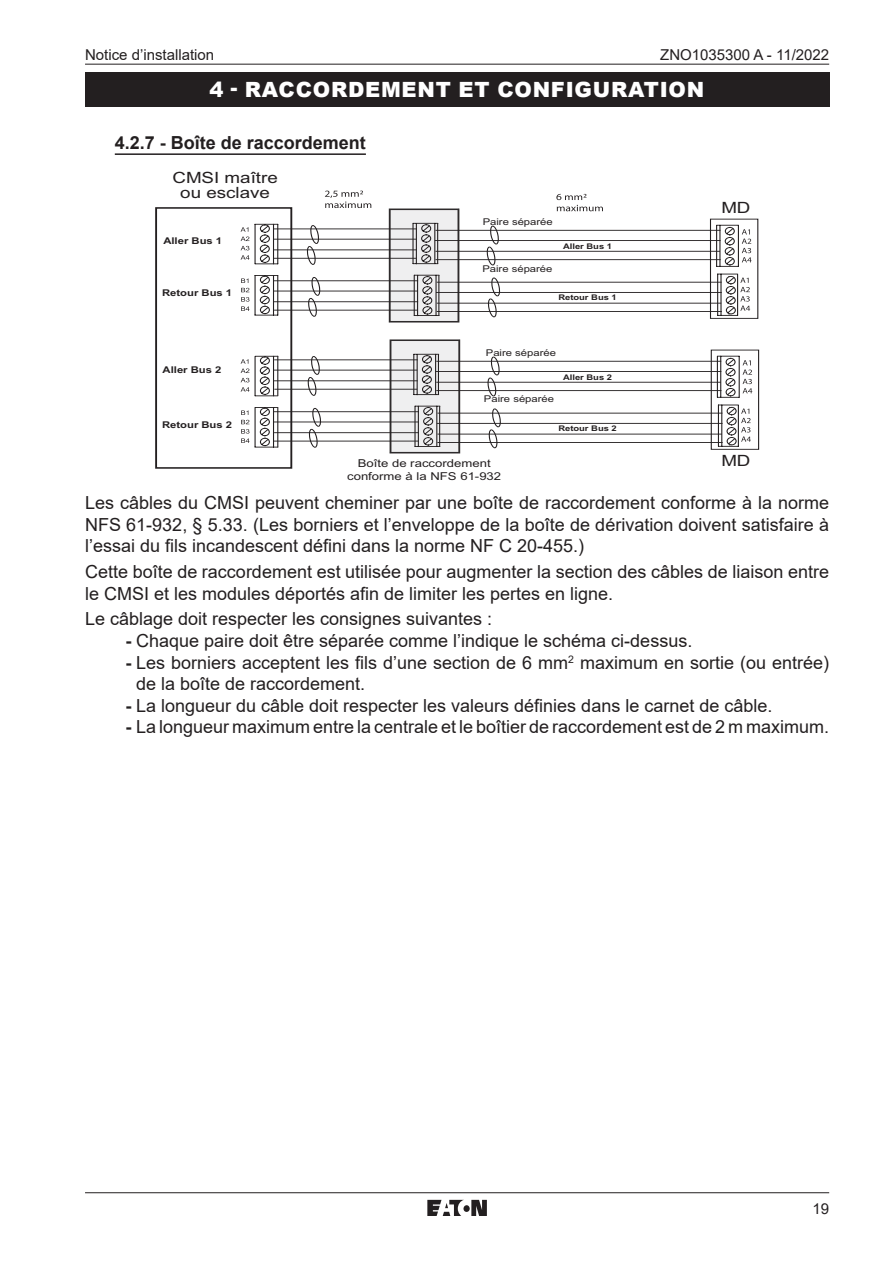
<style>
.page{position:relative;width:893px;height:1263px;background:#fff}
.page>*{position:absolute;margin:0;border:0;box-sizing:border-box;transform-origin:0 0}
.t1{font:900 21px "Arial";letter-spacing:.035em;color:#fff}
.t2{font:18px/21.6px "Arial";color:#231f20}
.t3{font:700 18px "Arial";color:#231f20}
.t4{font:15.6px/15.6px "Arial";color:#231f20;text-align:center;scale:1.21 1}
.t5{font:15px "Arial";color:#231f20}
.t6{font:10.8px/12.5px "Arial";color:#231f20;text-align:center;scale:1.21 1}
.t7{font:9.3px "Arial";color:#231f20;scale:1.21 1}
.t8{font:700 9.3px "Arial";color:#231f20;scale:1.21 1}
.t9{font:700 7.8px "Arial";color:#231f20;scale:1.21 1}
.s1{font-weight:700}
</style>
<div class="page">
<hr style="left:85px;top:64px;width:744px;height:1px;background:#231f20">
<hr style="left:85px;top:1192px;width:744px;height:1px;background:#231f20">
<svg style="left:427px;top:1200px;width:60px;height:15px"></svg>
<hr style="left:115px;top:153px;width:251px;height:2px;background:#231f20">
<div style="left:85px;top:72px;width:744px;height:34px;background:#231f20"></div>
<div style="left:155px;top:207px;width:137px;height:262px;border:2px solid #231f20"></div>
<svg style="left:486px;top:226px;width:13px;height:39px"></svg>
<svg style="left:556px;top:194px;width:47px;height:17px"></svg>
<hr style="left:435px;top:230px;width:285px;height:1px;background:#231f20">
<hr style="left:435px;top:240px;width:285px;height:1px;background:#231f20">
<hr style="left:435px;top:251px;width:285px;height:1px;background:#231f20">
<hr style="left:435px;top:259px;width:286px;height:1px;background:#231f20">
<div style="left:710px;top:219px;width:48px;height:100px;border:1px solid #231f20"></div>
<svg style="left:488px;top:278px;width:12px;height:39px"></svg>
<hr style="left:437px;top:282px;width:285px;height:1px;background:#231f20">
<hr style="left:436px;top:292px;width:286px;height:1px;background:#231f20">
<hr style="left:437px;top:303px;width:284px;height:1px;background:#231f20">
<hr style="left:437px;top:311px;width:285px;height:1px;background:#231f20">
<svg style="left:716px;top:224px;width:35px;height:92px"></svg>
<svg style="left:487px;top:357px;width:13px;height:39px"></svg>
<hr style="left:436px;top:361px;width:285px;height:1px;background:#231f20">
<hr style="left:436px;top:371px;width:285px;height:1px;background:#231f20">
<hr style="left:436px;top:382px;width:285px;height:1px;background:#231f20">
<hr style="left:436px;top:390px;width:285px;height:1px;background:#231f20">
<div style="left:711px;top:350px;width:48px;height:100px;border:1px solid #231f20"></div>
<svg style="left:241px;top:191px;width:219px;height:262px"></svg>
<svg style="left:488px;top:409px;width:13px;height:39px"></svg>
<hr style="left:437px;top:413px;width:285px;height:1px;background:#231f20">
<hr style="left:437px;top:423px;width:285px;height:1px;background:#231f20">
<hr style="left:437px;top:434px;width:285px;height:1px;background:#231f20">
<hr style="left:437px;top:442px;width:286px;height:1px;background:#231f20">
<hr style="left:439px;top:406px;width:1px;height:40px;background:#231f20">
<svg style="left:716px;top:355px;width:36px;height:92px"></svg>
<p class="t5" style="left:85px;top:44px;width:131px">Notice d’installation</p>
<p class="t5" style="left:660px;top:44px;width:171px">ZNO1035300 A - 11/2022</p>
<p class="t1" style="left:209px;top:74px;width:496px">4 - RACCORDEMENT ET CONFIGURATION</p>
<p class="t3" style="left:115px;top:130px;width:253px">4.2.7 - Boîte de raccordement</p>
<p class="t4" style="left:172px;top:169px;width:89px">CMSI maître ou esclave</p>
<p class="t8" style="left:163px;top:234px;width:50px">Aller Bus 1</p>
<p class="t8" style="left:162px;top:286px;width:59px">Retour Bus 1</p>
<p class="t8" style="left:163px;top:363px;width:50px">Aller Bus 2</p>
<p class="t8" style="left:162px;top:418px;width:59px">Retour Bus 2</p>
<p class="t7" style="left:483px;top:215px;width:59px">Paire séparée</p>
<p class="t7" style="left:482px;top:262px;width:59px">Paire séparée</p>
<p class="t9" style="left:563px;top:241px;width:42px">Aller Bus 1</p>
<p class="t9" style="left:558px;top:292px;width:50px">Retour Bus 1</p>
<p class="t7" style="left:486px;top:346px;width:59px">Paire séparée</p>
<p class="t7" style="left:484px;top:392px;width:59px">Paire séparée</p>
<p class="t9" style="left:563px;top:372px;width:42px">Aller Bus 2</p>
<p class="t9" style="left:558px;top:423px;width:50px">Retour Bus 2</p>
<p class="t4" style="left:721px;top:199px;width:26px">MD</p>
<p class="t6" style="left:347px;top:457px;width:129px">Boîte de raccordement conforme à la NFS 61-932</p>
<p class="t4" style="left:721px;top:453px;width:26px">MD</p>
<p class="t2" style="left:85px;top:492px;width:746px;text-align:justify">Les câbles du CMSI peuvent cheminer par une boîte de raccordement conforme à la norme NFS 61-932, § 5.33. (Les borniers et l’enveloppe de la boîte de dérivation doivent satisfaire à l’essai du fils incandescent défini dans la norme NF C 20-455.)</p>
<p class="t2" style="left:85px;top:561px;width:746px">Cette boîte de raccordement est utilisée pour augmenter la section des câbles de liaison entre le CMSI et les modules déportés afin de limiter les pertes en ligne.</p>
<p class="t2" style="left:85px;top:608px;width:409px">Le câblage doit respecter les consignes suivantes :</p>
<p class="t2" style="left:125px;top:630px;width:568px"><span class="s1">-</span> Chaque paire doit être séparée comme l’indique le schéma ci-dessus.</p>
<p class="t2" style="left:136px;top:651px;width:695px;text-indent:-11px"><span class="s1">-</span> Les borniers acceptent les fils d’une section de 6 mm<sup>2</sup> maximum en sortie (ou entrée) de la boîte de raccordement.</p>
<p class="t2" style="left:125px;top:695px;width:648px"><span class="s1">-</span> La longueur du câble doit respecter les valeurs définies dans le carnet de câble.</p>
<p class="t2" style="left:125px;top:716px;width:705px"><span class="s1">-</span> La longueur maximum entre la centrale et le boîtier de raccordement est de 2 m maximum.</p>
<p class="t5" style="left:812px;top:1199px;width:18px">19</p>
</div>
